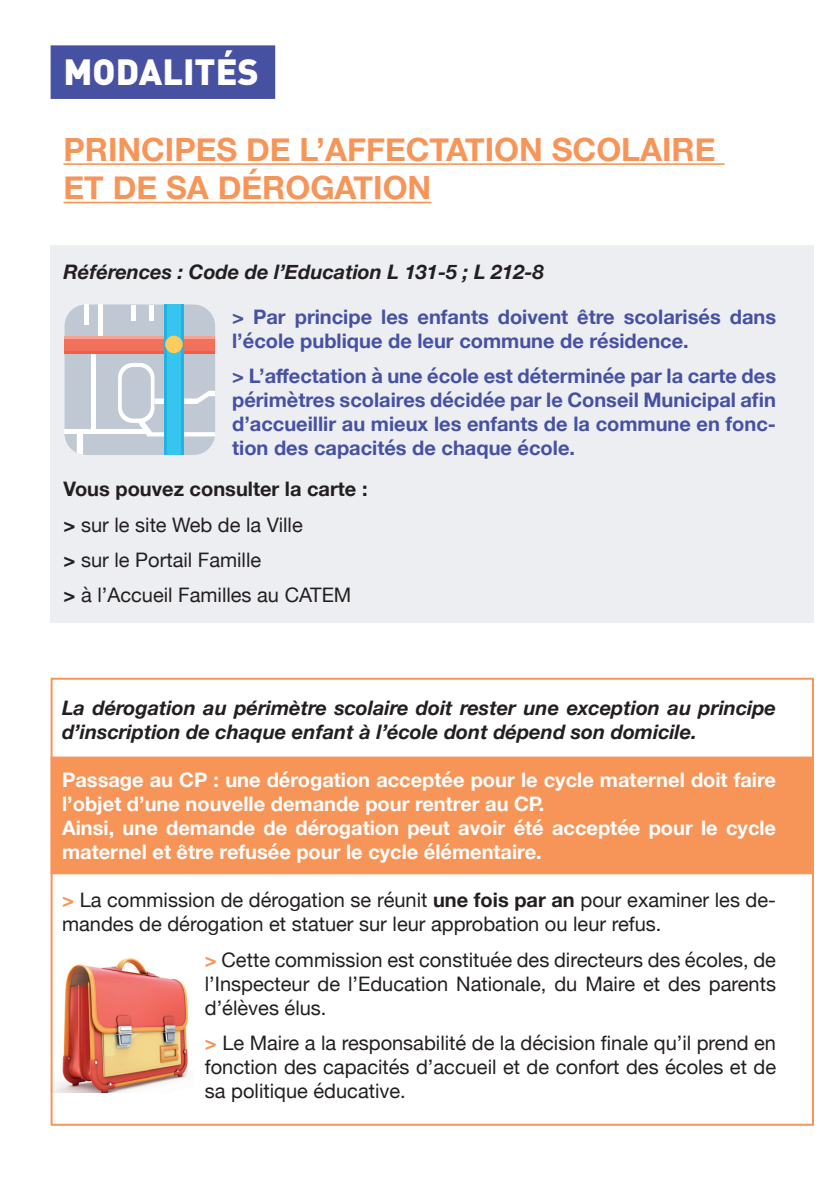
<style>
.page{position:relative;width:840px;height:1191px;background:#fff}
.page>*{position:absolute;margin:0;border:0;box-sizing:border-box;transform-origin:0 0}
.t1{font:900 36px "DIN";color:#fff}
.t2{font:700 32px/38.4px "Helvetica Neue";color:#f79559}
.t3{font:20px/24px "Helvetica Neue";color:#231f20}
.t4{font:700 20px/24px "Helvetica Neue";color:#4651a2}
.t5{font:700 20px/24px "Helvetica Neue";color:#fff}
.t6{font:italic 700 20px/24px "Helvetica Neue";color:#231f20}
.s1{font-weight:700}
.s2{font-weight:700;color:#f79559}
</style>
<div class="page">
<div style="left:51px;top:245px;width:762px;height:377px;background:#eceef1"></div>
<div style="left:54px;top:756px;width:756px;height:118px;background:#f79559"></div>
<div style="left:51px;top:45px;width:224px;height:54px;background:#4651a2"></div>
<hr style="left:63px;top:163px;width:661px;height:2px;background:#f79559">
<hr style="left:63px;top:202px;width:368px;height:1px;background:#f79559">
<img style="left:54px;top:958px;width:135px;height:134px">
<div style="left:51px;top:677px;width:762px;height:448px;border:2px solid #f79559"></div>
<div style="left:64px;top:304px;width:151px;height:151px;background:#c0c8d3;border-radius:22px"></div>
<svg style="left:118px;top:363px;width:97px;height:73px"></svg>
<div style="left:64px;top:428px;width:86px;height:5px;background:#fff"></div>
<div style="left:91px;top:353px;width:5px;height:75px;background:#fff"></div>
<div style="left:149px;top:304px;width:5px;height:16px;background:#fff"></div>
<div style="left:131px;top:304px;width:5px;height:16px;background:#fff"></div>
<div style="left:84px;top:304px;width:5px;height:21px;background:#fff"></div>
<div style="left:98px;top:304px;width:5px;height:36px;background:#fff"></div>
<svg style="left:76px;top:433px;width:7px;height:22px"></svg>
<div style="left:64px;top:336px;width:151px;height:17px;background:#f2715c"></div>
<hr style="left:64px;top:336px;width:151px;height:3px;background:#f6a192">
<hr style="left:64px;top:351px;width:151px;height:2px;background:#f15f49">
<div style="left:164px;top:304px;width:20px;height:151px;background:#36c5ee"></div>
<hr style="left:164px;top:304px;width:3px;height:151px;background:#26b2de">
<hr style="left:181px;top:305px;width:3px;height:150px;background:#26b2de">
<div style="left:165px;top:336px;width:18px;height:17px;background:#fecb5d;border-radius:50%"></div>
<h1 class="t1" style="left:63px;top:48px;width:197px">MODALITÉS</h1>
<h2 class="t2" style="left:63px;top:131px;width:653px">Principes de l’affectation scolaire et de sa dérogation</h2>
<p class="t6" style="left:63px;top:261px;width:481px">Références : Code de l’Education L 131-5 ; L 212-8</p>
<p class="t4" style="left:232px;top:305px;width:545px">&gt; Par principe les enfants doivent être scolarisés dans l’école publique de leur commune de résidence.</p>
<p class="t4" style="left:232px;top:365px;width:545px;text-align:justify">&gt; L’affectation à une école est déterminée par la carte des périmètres scolaires décidée par le Conseil Municipal afin d’accueillir au mieux les enfants de la commune en fonc&shy;tion des capacités de chaque école.</p>
<p class="t3" style="left:63px;top:473px;width:305px;line-height:35.4px"><span class="s1">Vous pouvez consulter la carte : &gt;</span> sur le site Web de la Ville<br><span class="s1">&gt;</span> sur le Portail Famille<br><span class="s1">&gt;</span> à l’Accueil Familles au CATEM</p>
<p class="t6" style="left:62px;top:696px;width:715px">La dérogation au périmètre scolaire doit rester une exception au principe d’inscription de chaque enfant à l’école dont dépend son domicile.</p>
<p class="t5" style="left:62px;top:768px;width:715px">Passage au CP : une dérogation acceptée pour le cycle maternel doit faire l’objet d’une nouvelle demande pour rentrer au CP.<br>Ainsi, une demande de dérogation peut avoir été acceptée pour le cycle maternel et être refusée pour le cycle élémentaire.</p>
<p class="t3" style="left:62px;top:889px;width:715px"><span class="s2">&gt;</span> La commission de dérogation se réunit <span class="s1">une fois par an</span> pour examiner les de&shy;mandes de dérogation et statuer sur leur approbation ou leur refus.</p>
<p class="t3" style="left:205px;top:948px;width:572px;text-align:justify"><span class="s2">&gt;</span> Cette commission est constituée des directeurs des écoles, de l’Inspecteur de l’Education Nationale, du Maire et des parents d’élèves élus.</p>
<p class="t3" style="left:205px;top:1032px;width:572px;text-align:justify"><span class="s2">&gt;</span> Le Maire a la responsabilité de la décision finale qu’il prend en fonction des capacités d’accueil et de confort des écoles et de sa politique éducative.</p>
</div>
